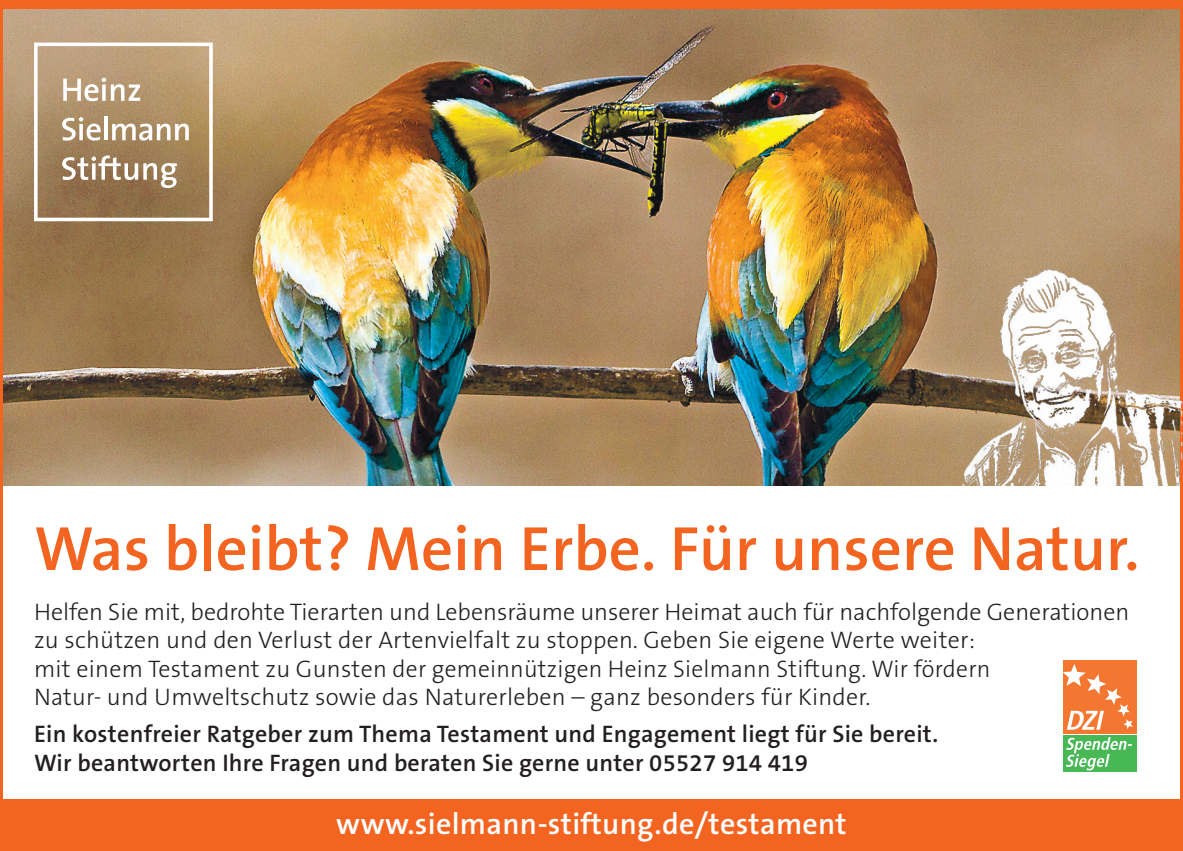
<style>
.page{position:relative;width:1183px;height:851px;background:#fff}
.page>*{position:absolute;margin:0;border:0;box-sizing:border-box;transform-origin:0 0}
.t1{font:600 63px "The Sans B W6";color:#f36421}
.t2{font:600 30px "The Sans B W6";letter-spacing:.01em;color:#fff}
.t3{font:300 24px/28.5px "The Sans B W3";letter-spacing:.01em;color:#231f20}
.t4{font:600 24px/28.5px "The Sans B W6";letter-spacing:.01em;color:#231f20}
</style>
<div class="page">
<img style="left:4px;top:9px;width:1174px;height:476px">
<svg style="left:34px;top:43px;width:179px;height:178px"></svg>
<div style="left:0;top:0;width:1182px;height:9px;background:#f36421"></div>
<div style="left:0;top:799px;width:1182px;height:51px;background:#f36421"></div>
<svg style="left:1063px;top:660px;width:74px;height:112px"></svg>
<div style="left:1062px;top:659px;width:74px;height:74px;background:#f37730"></div>
<div style="left:1062px;top:735px;width:74px;height:37px;background:#47b854"></div>
<svg style="left:1066px;top:737px;width:65px;height:33px"></svg>
<svg style="left:1062px;top:663px;width:70px;height:66px"></svg>
<img style="left:960px;top:260px;width:222px;height:225px">
<h1 class="t1" style="left:34px;top:508px;width:1106px">Was bleibt? Mein Erbe. Für unsere Natur.</h1>
<p class="t3" style="left:34px;top:597px;width:1096px">Helfen Sie mit, bedrohte Tierarten und Lebensräume unserer Heimat auch für nachfolgende Generationen zu schützen und den Verlust der Artenvielfalt zu stoppen. Geben Sie eigene Werte weiter:<br>mit einem Testament zu Gunsten der gemeinnützigen Heinz Sielmann Stiftung. Wir fördern<br>Natur- und Umweltschutz sowie das Naturerleben – ganz besonders für Kinder.</p>
<p class="t4" style="left:34px;top:720px;width:905px">Ein kostenfreier Ratgeber zum Thema Testament und Engagement liegt für Sie bereit.<br>Wir beantworten Ihre Fragen und beraten Sie gerne unter 05527 914 419</p>
<p class="t2" style="left:336px;top:804px;width:512px">www.sielmann-stiftung.de/testament</p>
</div>
